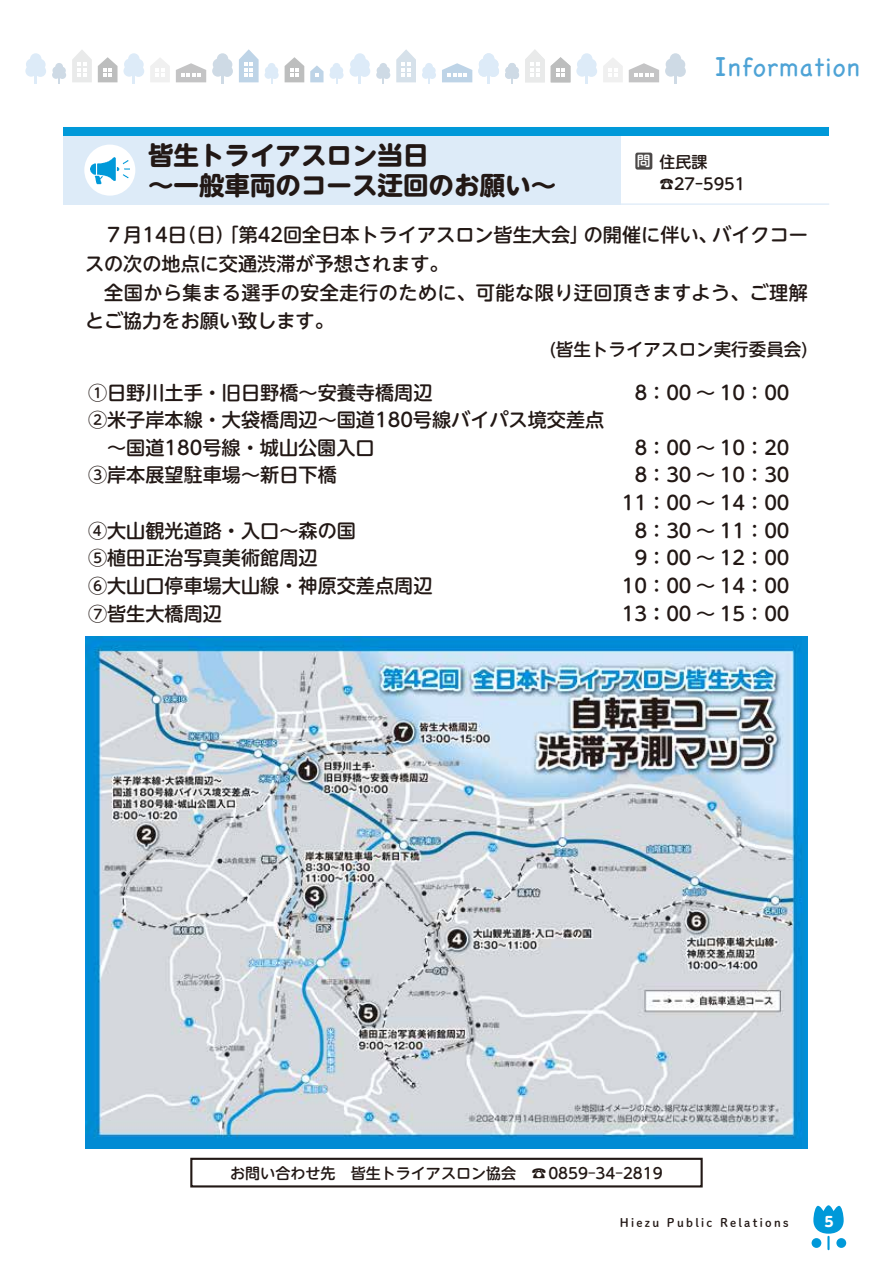
<style>
.page{position:relative;width:893px;height:1263px;background:#fff}
.page>*{position:absolute;margin:0;border:0;box-sizing:border-box;transform-origin:0 0}
.t1{font:700 25.5px/29.7px "UD Shin M Go Pr 6 N";color:#221815}
.t2{font:300 25.5px "Chalkboard SE";letter-spacing:.04em;color:#4ea3d6}
.t3{font:500 19.2px/27.6px "UD Shin M Go Pr 6 N";color:#221815}
.t4{font:500 17.55px "UD Shin M Go Pr 6 N";color:#221815}
.t5{font:500 15.9px/22.4px "UD Shin M Go Pr 6 N";color:#221815}
.t6{font:500 15px "UD Shin M Go Pr 6 N";color:#221815}
.t7{font:700 13.8px "UD Shin M Go Pr 6 N";color:#fff}
.t8{font:11.7px "Shuei M Go Std B";letter-spacing:.2em;color:#221815}
.s1{font-size:28.05px}
.s2{font-size:13.8px;color:#fff}
.s3{font-family:"UD Shin M Go Pr 6 N De";font-weight:700}
</style>
<div class="page">
<div style="left:428px;top:71px;width:8px;height:8px;background:#ddebf8;border-radius:50%"></div>
<div style="left:422px;top:71px;width:8px;height:8px;background:#ddebf8;border-radius:50%"></div>
<div style="left:428px;top:67px;width:8px;height:7px;background:#ddebf8;border-radius:50%"></div>
<div style="left:422px;top:67px;width:8px;height:7px;background:#ddebf8;border-radius:50%"></div>
<div style="left:425px;top:63px;width:8px;height:8px;background:#ddebf8;border-radius:50%"></div>
<hr style="left:221px;top:67px;width:3px;height:16px;background:#cedae5">
<div style="left:221px;top:65px;width:12px;height:12px;background:#cedae5;border-radius:50%"></div>
<div style="left:212px;top:65px;width:12px;height:12px;background:#cedae5;border-radius:50%"></div>
<div style="left:221px;top:59px;width:11px;height:11px;background:#cedae5;border-radius:50%"></div>
<div style="left:213px;top:59px;width:11px;height:11px;background:#cedae5;border-radius:50%"></div>
<div style="left:217px;top:53px;width:11px;height:12px;background:#cedae5;border-radius:50%"></div>
<div style="left:383px;top:71px;width:7px;height:8px;background:#cedae5;border-radius:50%"></div>
<div style="left:376px;top:71px;width:8px;height:8px;background:#cedae5;border-radius:50%"></div>
<div style="left:382px;top:67px;width:8px;height:7px;background:#cedae5;border-radius:50%"></div>
<div style="left:377px;top:67px;width:7px;height:7px;background:#cedae5;border-radius:50%"></div>
<div style="left:379px;top:63px;width:8px;height:8px;background:#cedae5;border-radius:50%"></div>
<div style="left:336px;top:71px;width:8px;height:8px;background:#ddebf8;border-radius:50%"></div>
<div style="left:329px;top:71px;width:8px;height:8px;background:#ddebf8;border-radius:50%"></div>
<div style="left:335px;top:67px;width:8px;height:7px;background:#ddebf8;border-radius:50%"></div>
<div style="left:330px;top:67px;width:8px;height:7px;background:#ddebf8;border-radius:50%"></div>
<div style="left:333px;top:63px;width:7px;height:8px;background:#ddebf8;border-radius:50%"></div>
<div style="left:271px;top:71px;width:8px;height:8px;background:#ddebf8;border-radius:50%"></div>
<div style="left:265px;top:71px;width:7px;height:8px;background:#ddebf8;border-radius:50%"></div>
<div style="left:270px;top:67px;width:8px;height:7px;background:#ddebf8;border-radius:50%"></div>
<div style="left:265px;top:67px;width:8px;height:7px;background:#ddebf8;border-radius:50%"></div>
<div style="left:268px;top:63px;width:7px;height:8px;background:#ddebf8;border-radius:50%"></div>
<svg style="left:359px;top:75px;width:2px;height:8px"></svg>
<div style="left:359px;top:65px;width:11px;height:12px;background:#ddebf8;border-radius:50%"></div>
<div style="left:349px;top:65px;width:12px;height:12px;background:#ddebf8;border-radius:50%"></div>
<div style="left:358px;top:59px;width:12px;height:11px;background:#ddebf8;border-radius:50%"></div>
<div style="left:350px;top:59px;width:11px;height:11px;background:#ddebf8;border-radius:50%"></div>
<div style="left:354px;top:53px;width:12px;height:12px;background:#ddebf8;border-radius:50%"></div>
<svg style="left:133px;top:75px;width:2px;height:8px"></svg>
<div style="left:133px;top:65px;width:11px;height:12px;background:#ddebf8;border-radius:50%"></div>
<div style="left:123px;top:65px;width:12px;height:12px;background:#ddebf8;border-radius:50%"></div>
<div style="left:132px;top:59px;width:12px;height:11px;background:#ddebf8;border-radius:50%"></div>
<div style="left:124px;top:59px;width:11px;height:11px;background:#ddebf8;border-radius:50%"></div>
<div style="left:128px;top:53px;width:12px;height:12px;background:#ddebf8;border-radius:50%"></div>
<svg style="left:285px;top:57px;width:19px;height:25px"></svg>
<svg style="left:150px;top:58px;width:20px;height:24px"></svg>
<svg style="left:442px;top:63px;width:30px;height:19px"></svg>
<svg style="left:176px;top:63px;width:30px;height:19px"></svg>
<div style="left:58px;top:71px;width:8px;height:8px;background:#cedae5;border-radius:50%"></div>
<div style="left:52px;top:71px;width:8px;height:8px;background:#cedae5;border-radius:50%"></div>
<div style="left:58px;top:67px;width:8px;height:7px;background:#cedae5;border-radius:50%"></div>
<div style="left:52px;top:67px;width:8px;height:7px;background:#cedae5;border-radius:50%"></div>
<div style="left:55px;top:63px;width:8px;height:8px;background:#cedae5;border-radius:50%"></div>
<svg style="left:35px;top:75px;width:2px;height:8px"></svg>
<div style="left:35px;top:65px;width:11px;height:12px;background:#ddebf8;border-radius:50%"></div>
<div style="left:25px;top:65px;width:12px;height:12px;background:#ddebf8;border-radius:50%"></div>
<div style="left:34px;top:59px;width:12px;height:11px;background:#ddebf8;border-radius:50%"></div>
<div style="left:26px;top:59px;width:11px;height:11px;background:#ddebf8;border-radius:50%"></div>
<div style="left:30px;top:53px;width:11px;height:12px;background:#ddebf8;border-radius:50%"></div>
<svg style="left:98px;top:57px;width:20px;height:25px"></svg>
<svg style="left:72px;top:50px;width:20px;height:32px"></svg>
<svg style="left:310px;top:65px;width:14px;height:17px"></svg>
<svg style="left:239px;top:49px;width:20px;height:33px"></svg>
<svg style="left:396px;top:49px;width:20px;height:33px"></svg>
<hr style="left:674px;top:67px;width:3px;height:16px;background:#cedae5">
<div style="left:674px;top:65px;width:12px;height:12px;background:#cedae5;border-radius:50%"></div>
<div style="left:665px;top:65px;width:11px;height:12px;background:#cedae5;border-radius:50%"></div>
<div style="left:674px;top:59px;width:11px;height:11px;background:#cedae5;border-radius:50%"></div>
<div style="left:666px;top:59px;width:11px;height:11px;background:#cedae5;border-radius:50%"></div>
<div style="left:670px;top:53px;width:11px;height:12px;background:#cedae5;border-radius:50%"></div>
<svg style="left:586px;top:75px;width:2px;height:8px"></svg>
<div style="left:586px;top:65px;width:11px;height:12px;background:#ddebf8;border-radius:50%"></div>
<div style="left:576px;top:65px;width:12px;height:12px;background:#ddebf8;border-radius:50%"></div>
<div style="left:585px;top:59px;width:12px;height:11px;background:#ddebf8;border-radius:50%"></div>
<div style="left:577px;top:59px;width:11px;height:11px;background:#ddebf8;border-radius:50%"></div>
<div style="left:581px;top:53px;width:11px;height:12px;background:#ddebf8;border-radius:50%"></div>
<svg style="left:603px;top:58px;width:20px;height:24px"></svg>
<svg style="left:629px;top:63px;width:30px;height:19px"></svg>
<div style="left:511px;top:71px;width:8px;height:8px;background:#cedae5;border-radius:50%"></div>
<div style="left:505px;top:71px;width:8px;height:8px;background:#cedae5;border-radius:50%"></div>
<div style="left:511px;top:67px;width:8px;height:7px;background:#cedae5;border-radius:50%"></div>
<div style="left:505px;top:67px;width:8px;height:7px;background:#cedae5;border-radius:50%"></div>
<div style="left:508px;top:63px;width:8px;height:8px;background:#cedae5;border-radius:50%"></div>
<hr style="left:487px;top:67px;width:3px;height:16px;background:#ddebf8">
<div style="left:488px;top:65px;width:11px;height:12px;background:#ddebf8;border-radius:50%"></div>
<div style="left:478px;top:65px;width:12px;height:12px;background:#ddebf8;border-radius:50%"></div>
<div style="left:487px;top:59px;width:11px;height:11px;background:#ddebf8;border-radius:50%"></div>
<div style="left:479px;top:59px;width:11px;height:11px;background:#ddebf8;border-radius:50%"></div>
<div style="left:483px;top:53px;width:11px;height:12px;background:#ddebf8;border-radius:50%"></div>
<svg style="left:551px;top:57px;width:19px;height:25px"></svg>
<svg style="left:525px;top:49px;width:20px;height:33px"></svg>
<div style="left:63px;top:127px;width:767px;height:78px;border:1px solid #ddebf8"></div>
<div style="left:64px;top:136px;width:557px;height:68px;background:#ddebf8"></div>
<div style="left:64px;top:128px;width:765px;height:8px;background:#0099d9"></div>
<div style="left:635px;top:153px;width:17px;height:17px;background:#4c4948;border-radius:2px"></div>
<div style="left:84px;top:145px;width:51px;height:51px;background:#fff;border-radius:50%"></div>
<img style="left:91px;top:151px;width:38px;height:38px">
<img style="left:85px;top:637px;width:723px;height:511px">
<div style="left:190px;top:1158px;width:513px;height:29px;border:2px solid #221815"></div>
<svg style="left:813px;top:1205px;width:31px;height:44px"></svg>
<div style="left:812px;top:1238px;width:9px;height:10px;background:#0099d9;border-radius:50%"></div>
<div style="left:836px;top:1238px;width:10px;height:10px;background:#0099d9;border-radius:50%"></div>
<h1 class="t2" style="left:714px;top:45px;width:147px"><span class="s1">I</span>nformation</h1>
<h1 class="t1" style="left:148px;top:139px;width:410px">皆生トライアスロン当日<br>～一般車両のコース迂回のお願い～</h1>
<p class="t5" style="left:660px;top:149px;width:87px;text-indent:-23px"><span class="s2">問</span> 住民課☎27-5951</p>
<p class="t3" style="left:85px;top:219px;width:724px;line-height:28.7px">　７月14日（日）「第42回全日本トライアスロン皆生大会」の開催に伴い、バイクコースの次の地点に交通渋滞が予想されます。<br>　全国から集まる選手の安全走行のために、可能な限り迂回頂きますよう、ご理解とご協力をお願い致します。</p>
<p class="t4" style="left:549px;top:334px;width:260px">(皆生トライアスロン実行委員会)</p>
<p class="t3" style="left:88px;top:377px;width:518px">①日野川土手・旧日野橋～安養寺橋周辺<br>②米子岸本線・大袋橋周辺～国道180号線バイパス境交差点　～国道180号線・城山公園入口<br>③岸本展望駐車場～新日下橋</p>
<p class="t3" style="left:88px;top:515px;width:346px">④大山観光道路・入口～森の国<br>⑤植田正治写真美術館周辺<br>⑥大山口停車場大山線・神原交差点周辺<br>⑦皆生大橋周辺</p>
<p class="t3" style="left:631px;top:377px;width:160px">８：00 ～ 10：00</p>
<p class="t3" style="left:622px;top:432px;width:169px;text-align:center">８：00 ～ 10：20<br>８：30 ～ 10：30<br>11：00 ～ 14：00<br>８：30 ～ 11：00<br>９：00 ～ 12：00<br>10：00 ～ 14：00<br>13<span class="s3">：</span>00 ～ 15：00</p>
<p class="t6" style="left:230px;top:1160px;width:434px">お問い合わせ先　皆生トライアスロン協会　☎0859‒34‒2819</p>
<p class="t8" style="left:620px;top:1214px;width:170px">Hiezu Public Relations</p>
<p class="t7" style="left:824px;top:1209px;width:11px">5</p>
</div>
